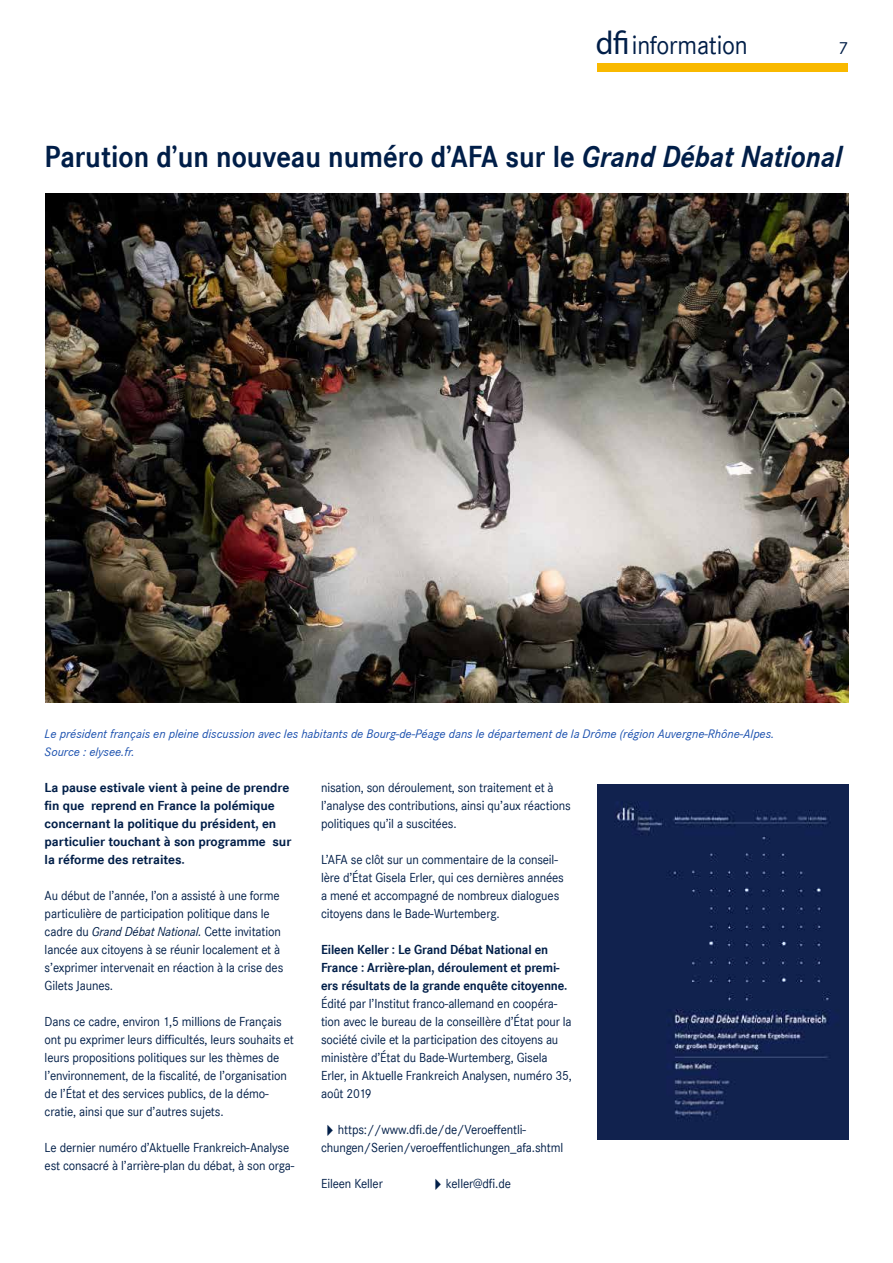
<style>
.page{position:relative;width:893px;height:1263px;background:#fff}
.page>*{position:absolute;margin:0;border:0;box-sizing:border-box;transform-origin:0 0}
.t1{font:700 31.5px "Corporate S";color:#001e48;scale:.9 1}
.t2{font:27px "Corporate S";letter-spacing:-.01em;color:#001e48;scale:.95 1}
.t3{font:18px "Corporate S";color:#001e48}
.t4{font:13.5px/18px "Corporate S";letter-spacing:-.01em;color:#001e48;scale:.95 1}
.t5{font:700 13.5px/18px "Corporate S";letter-spacing:-.01em;color:#001e48}
.t6{font:700 13.5px/18px "Corporate S";letter-spacing:-.01em;color:#001e48;scale:.95 1}
.t7{font:italic 12.75px/18px "Corporate S";color:#194fae}
.s1{font-family:"Myriad Pro";font-size:33px}
.s2{font-style:italic}
</style>
<div class="page">
<div style="left:597px;top:63px;width:251px;height:9px;background:#f9b900"></div>
<img style="left:597px;top:784px;width:251px;height:355px">
<img style="left:46px;top:194px;width:802px;height:508px">
<h2 class="t2" style="left:596px;top:30px;width:161px"><span class="s1">dfi</span>information</h2>
<h3 class="t3" style="left:839px;top:38px;width:11px">7</h3>
<h1 class="t1" style="left:45px;top:138px;width:888px">Parution d’un nouveau numéro d’AFA sur le <span class="s2">Grand Débat National</span></h1>
<p class="t7" style="left:45px;top:725px;width:731px">Le président français en pleine discussion avec les habitants de Bourg-de-Péage dans le département de la Drôme (région Auvergne-Rhône-Alpes.<br>Source : elysee.fr.</p>
<p class="t5" style="left:45px;top:779px;width:248px">La pause estivale vient à peine de prendre fin que reprend en France la polémique concernant la politique du président, en particulier touchant à son programme sur la réforme des retraites.</p>
<p class="t4" style="left:45px;top:887px;width:253px">Au début de l’année, l’on a assisté à une forme particulière de participation politique dans le cadre du <span class="s2">Grand Débat National.</span> Cette invitation lancée aux citoyens à se réunir localement et à s’exprimer intervenait en réaction à la crise des Gilets Jaunes.</p>
<p class="t4" style="left:45px;top:1013px;width:264px">Dans ce cadre, environ 1,5 millions de Français ont pu exprimer leurs difficultés, leurs souhaits et leurs propositions politiques sur les thèmes de l’environnement, de la fiscalité, de l’organisation de l’État et des services publics, de la démo&shy;cratie, ainsi que sur d’autres sujets.</p>
<p class="t4" style="left:45px;top:1139px;width:264px">Le dernier numéro d’Aktuelle Frankreich-Analyse est consacré à l’arrière-plan du débat, à son orga-</p>
<p class="t4" style="left:321px;top:779px;width:264px">nisation, son déroulement, son traitement et à l’analyse des contributions, ainsi qu’aux réactions politiques qu’il a suscitées.</p>
<p class="t4" style="left:321px;top:851px;width:257px">L’AFA se clôt sur un commentaire de la conseil&shy;lère d’État Gisela Erler, qui ces dernières années a mené et accompagné de nombreux dialogues citoyens dans le Bade-Wurtemberg.</p>
<p class="t6" style="left:321px;top:941px;width:261px">Eileen Keller : Le Grand Débat National en<br>France : Arrière-plan, déroulement et premi&shy;ers résultats de la grande enquête citoyenne.</p>
<p class="t4" style="left:321px;top:995px;width:266px">Édité par l’Institut franco-allemand en coopéra&shy;tion avec le bureau de la conseillère d’État pour la société civile et la participation des citoyens au ministère d’État du Bade-Wurtemberg, Gisela Erler, in Aktuelle Frankreich Analysen, numéro 35, août 2019</p>
<p class="t4" style="left:321px;top:1121px;width:256px">✔https://www.dfi.de/de/Veroeffentli&shy;chungen/Serien/veroeffentlichungen_afa.shtml</p>
<p class="t4" style="left:321px;top:1175px;width:67px">Eileen Keller</p>
<p class="t4" style="left:429px;top:1175px;width:88px">✔keller@dfi.de</p>
</div>
